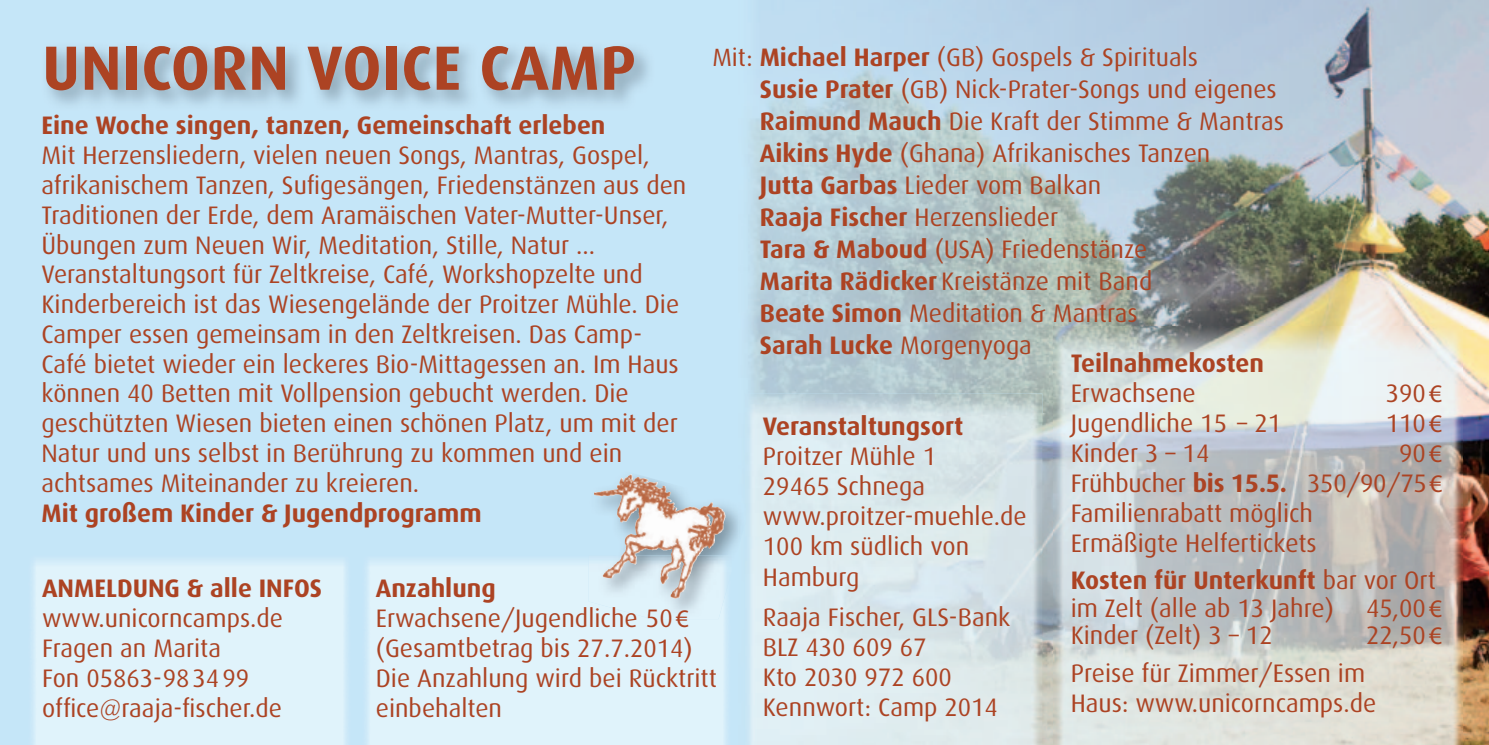
<style>
.page{position:relative;width:1489px;height:745px;background:#fff}
.page>*{position:absolute;margin:0;border:0;box-sizing:border-box;transform-origin:0 0}
.t1{font:700 62.5px "Dax";letter-spacing:.01em;color:#ac4323}
.t2{font:25.25px/30px "Dax";color:#ac4323}
.t3{font:700 25.25px "Dax";color:#ac4323}
.s1{font-size:25px}
.s2{font-weight:700}
.s3{font-family:"Myriad Pro"}
</style>
<div class="page">
<div style="left:0;top:0;width:1488px;height:744px;background:#c5e6f8"></div>
<img style="left:748px;top:0;width:740px;height:330px">
<img style="left:748px;top:330px;width:305px;height:83px">
<img style="left:1462px;top:330px;width:26px;height:414px">
<img style="left:1042px;top:413px;width:11px;height:331px">
<div style="left:33px;top:560px;width:314px;height:184px;background:#e0f3fb"></div>
<div style="left:367px;top:560px;width:360px;height:184px;background:#e0f3fb"></div>
<img style="left:748px;top:393px;width:294px;height:351px">
<img style="left:630px;top:474px;width:108px;height:81px">
<img style="left:738px;top:520px;width:2px;height:12px">
<img style="left:588px;top:555px;width:139px;height:63px">
<img style="left:594px;top:475px;width:49px;height:103px">
<img style="left:1053px;top:326px;width:409px;height:418px">
<p class="t2" style="left:759px;top:41px;width:525px;line-height:32px;text-indent:-48px"><span class="s1">Mit:</span> <span class="s2">Michael Harper</span> (GB) Gospels &amp; Spirituals<br><span class="s2">Susie Prater</span> (GB) Nick-Prater-Songs und eigenes <span class="s2">Raimund Mauch</span> Die Kraft der Stimme &amp; Mantras <span class="s2">Aikins Hyde</span> (Ghana) Afrikanisches Tanzen<br><span class="s2">Jutta Garbas</span> Lieder vom Balkan<br><span class="s2">Raaja Fischer</span> Herzenslieder<br><span class="s2">Tara &amp; Maboud</span> (USA) Friedenstänze<br><span class="s2">Marita Rädicker</span> Kreistänze mit Band<br><span class="s2">Beate Simon</span> Meditation &amp; Mantras<br><span class="s2">Sarah Lucke</span> Morgenyoga</p>
<h1 class="t1" style="left:42px;top:33px;width:595px">UNICORN VOICE CAMP</h1>
<p class="t3" style="left:41px;top:111px;width:565px">Eine Woche singen, tanzen, Gemeinschaft erleben</p>
<p class="t2" style="left:41px;top:141px;width:646px">Mit Herzensliedern, vielen neuen Songs, Mantras, Gospel, afrikanischem Tanzen, Sufigesängen, Friedenstänzen aus den Traditionen der Erde, dem Aramäischen Vater-Mutter-Unser, Übungen zum Neuen Wir, Meditation, Stille, Natur ...<br>Veranstaltungsort für Zeltkreise, Café, Workshopzelte und Kinderbereich ist das Wiesengelände der Proitzer Mühle. Die Camper essen gemeinsam in den Zeltkreisen. Das Camp-Café bietet wieder ein leckeres Bio-Mittagessen an. Im Haus können 40 Betten mit Vollpension gebucht werden. Die geschützten Wiesen bieten einen schönen Platz, um mit der Natur und uns selbst in Berührung zu kommen und ein achtsames Miteinander zu kreieren.</p>
<p class="t3" style="left:41px;top:498px;width:441px">Mit großem Kinder &amp; Jugendprogramm</p>
<p class="t3" style="left:1070px;top:348px;width:195px">Teilnahmekosten</p>
<p class="t2" style="left:1070px;top:378px;width:127px">Erwachsene</p>
<p class="t2" style="left:1385px;top:378px;width:58px">390<span class="s3">€</span></p>
<p class="t2" style="left:1070px;top:408px;width:212px">Jugendliche 15 – 21</p>
<p class="t2" style="left:1385px;top:408px;width:58px">110<span class="s3">€</span></p>
<p class="t2" style="left:1070px;top:438px;width:140px">Kinder 3 – 14</p>
<p class="t3" style="left:763px;top:412px;width:202px">Veranstaltungsort</p>
<p class="t2" style="left:763px;top:441px;width:265px">Proitzer Mühle 1<br>29465 Schnega www.proitzer-muehle.de<br>100 km südlich von<br>Hamburg</p>
<p class="t2" style="left:763px;top:601px;width:249px">Raaja Fischer, GLS-Bank<br>BLZ 430 609 67<br>Kto 2030 972 600<br>Kennwort: Camp 2014</p>
<p class="t2" style="left:1070px;top:438px;width:373px;text-indent:328px">90<span class="s3">€<br></span>Frühbucher <span class="s2">bis 15.5.</span> 350/90/75 <span class="s3">€<br></span>Familienrabatt möglich<br>Ermäßigte Helfertickets</p>
<p class="t2" style="left:1070px;top:566px;width:366px;line-height:27.5px"><span class="s2">Kosten für Unterkunft</span> bar vor Ort im Zelt (alle ab 13 Jahre)</p>
<p class="t2" style="left:376px;top:573px;width:342px"><span class="s2">Anzahlung<br></span>Erwachsene/Jugendliche 50<span class="s3">€ </span>(Gesamtbetrag bis 27.7.2014)<br>Die Anzahlung wird bei Rücktritt einbehalten</p>
<p class="t3" style="left:42px;top:574px;width:281px">ANMELDUNG &amp; alle INFOS</p>
<p class="t2" style="left:42px;top:603px;width:242px">www.unicorncamps.de<br>Fragen an Marita<br>Fon 05863-98 34 99 office@raaja-fischer.de</p>
<p class="t2" style="left:1365px;top:593px;width:77px">45,00 <span class="s3">€</span></p>
<p class="t2" style="left:1070px;top:620px;width:203px">Kinder (Zelt) 3 – 12</p>
<p class="t2" style="left:1365px;top:620px;width:77px">22,50 <span class="s3">€</span></p>
<p class="t2" style="left:1070px;top:658px;width:307px">Preise für Zimmer/Essen im<br>Haus: www.unicorncamps.de</p>
</div>
